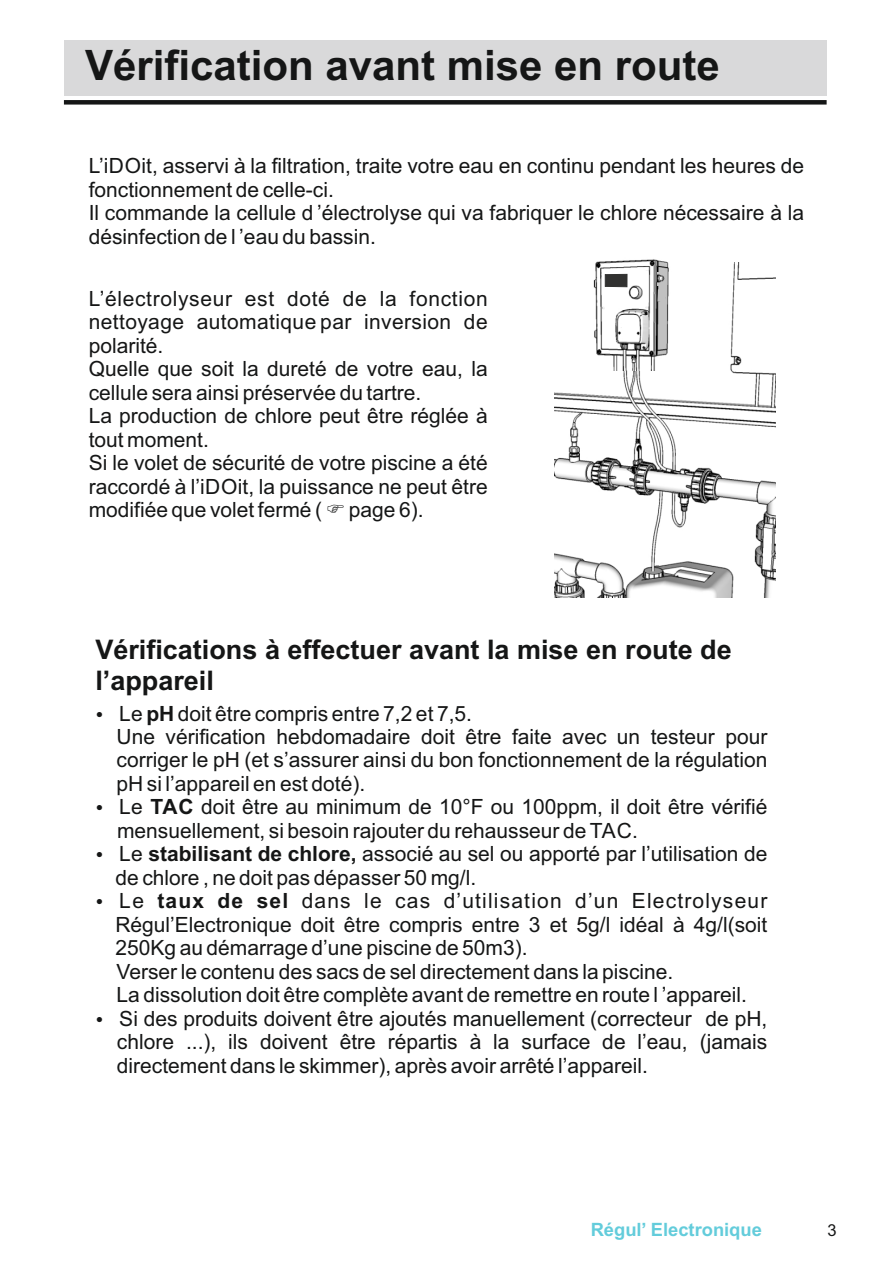
<style>
.page{position:relative;width:893px;height:1263px;background:#fff}
.page>*{position:absolute;margin:0;border:0;box-sizing:border-box;transform-origin:0 0}
.t1{font:700 42px "Arial";color:#151616}
.t2{font:700 27px/30.2px "Arial";color:#151616}
.t3{font:21px/23.4px "Arial";color:#151616}
.t4{font:700 18.3px "Arial";color:#63ccdb}
.t5{font:16.5px "Arial";color:#151616}
.s1{font-weight:700}
</style>
<div class="page">
<div style="left:64px;top:41px;width:763px;height:55px;background:#d9d9da"></div>
<div style="left:64px;top:100px;width:763px;height:5px;background:#151616"></div>
<img style="left:554px;top:263px;width:221px;height:334px">
<img style="left:590px;top:259px;width:82px;height:111px">
<div style="left:602px;top:271px;width:47px;height:31px;background:#fff;border:2px solid #fff"></div>
<img style="left:628px;top:285px;width:16px;height:19px">
<div style="left:605px;top:274px;width:22px;height:13px;background:#313130;border:1px solid #313130"></div>
<svg style="left:658px;top:272px;width:8px;height:13px"></svg>
<img style="left:658px;top:289px;width:7px;height:14px">
<h1 class="t1" style="left:85px;top:49px;width:636px">Vérification avant mise en route</h1>
<p class="t3" style="left:89px;top:156px;width:717px">L’iDOit, asservi à la filtration, traite votre eau en continu pendant les heures de fonctionnement de celle-ci.<br>Il commande la cellule d ’électrolyse qui va fabriquer le chlore nécessaire à la désinfection de l ’eau du bassin.</p>
<p class="t3" style="left:89px;top:289px;width:400px">L’électrolyseur est doté de la fonction nettoyage automatique par inversion de polarité.<br>Quelle que soit la dureté de votre eau, la cellule sera ainsi préservée du tartre.<br>La production de chlore peut être réglée à tout moment.<br>Si le volet de sécurité de votre piscine a été raccordé à l’iDOit, la puissance ne peut être modifiée que volet fermé (</p>
<p class="t3" style="left:349px;top:500px;width:76px">page 6).</p>
<p class="t2" style="left:95px;top:637px;width:638px">Vérifications à effectuer avant la mise en route de l’appareil</p>
<p class="t3" style="left:115px;top:703px;width:653px">Le <span class="s1">pH</span> doit être compris entre 7,2 et 7,5.<br>Une vérification hebdomadaire doit être faite avec un testeur pour corriger le pH (et s’assurer ainsi du bon fonctionnement de la régulation pH si l’appareil en est doté).<br>Le <span class="s1">TAC</span> doit être au minimum de 10°F ou 100ppm, il doit être vérifié mensuellement, si besoin rajouter du rehausseur de TAC.<br>Le <span class="s1">stabilisant de chlore,</span> associé au sel ou apporté par l’utilisation de de chlore , ne doit pas dépasser 50 mg/l.<br>Le <span class="s1">taux de sel</span> dans le cas d’utilisation d’un Electrolyseur Régul’Electronique doit être compris entre 3 et 5g/l idéal à 4g/l(soit 250Kg au démarrage d’une piscine de 50m3).<br>Verser le contenu des sacs de sel directement dans la piscine.<br>La dissolution doit être complète avant de remettre en route l ’appareil.<br>Si des produits doivent être ajoutés manuellement (correcteur de pH, chlore ...), ils doivent être répartis à la surface de l’eau, (jamais directement dans le skimmer), après avoir arrêté l’appareil.</p>
<p class="t4" style="left:591px;top:1223px;width:173px">Régul’ Electronique</p>
<p class="t5" style="left:828px;top:1223px;width:11px">3</p>
</div>
